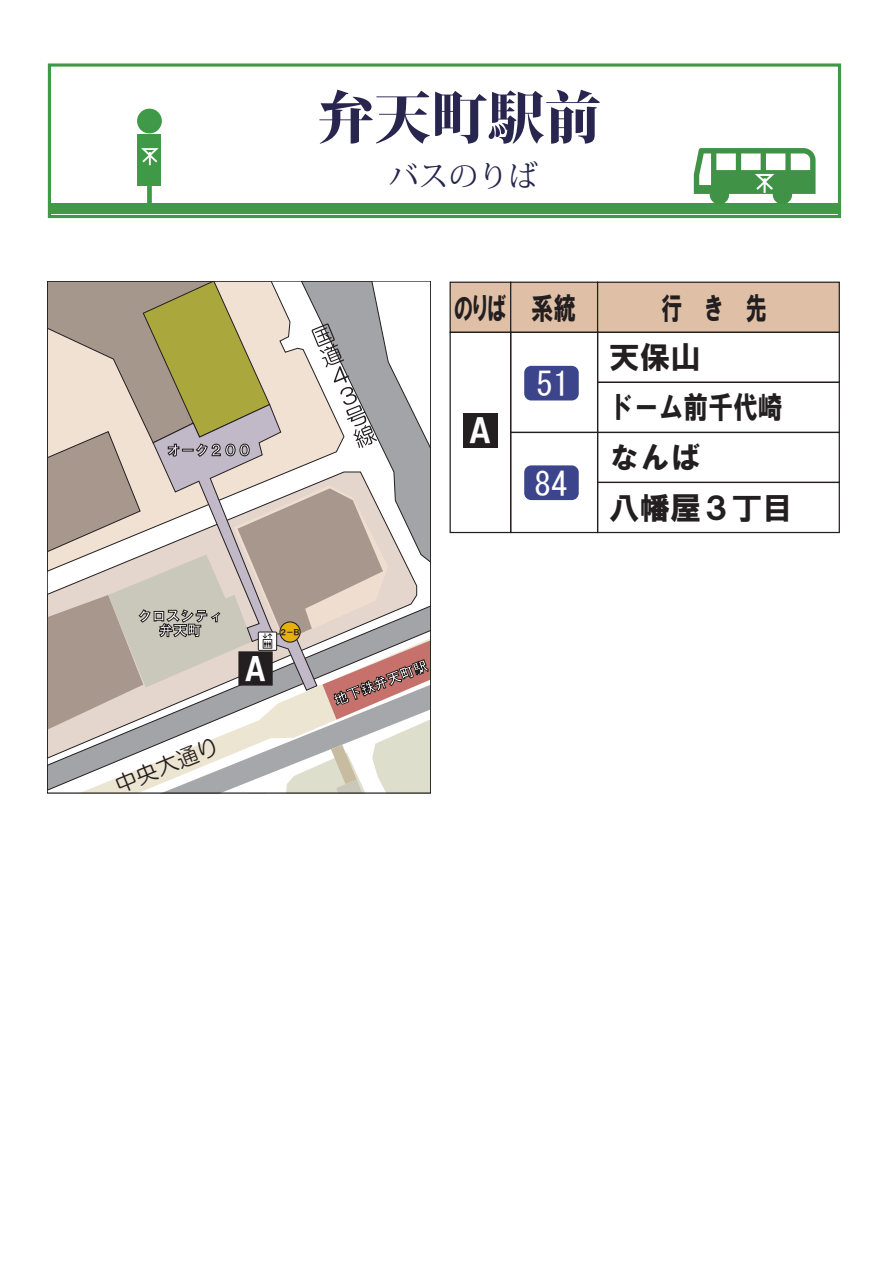
<style>
.page{position:relative;width:893px;height:1263px;background:#fff}
.page>*{position:absolute;margin:0;border:0;box-sizing:border-box;transform-origin:0 0}
.t1{font:800 56.7px "Koz Min Pro";color:#28254f}
.t2{font:33px "MS Gothic";color:#fff}
.t3{font:32.25px "HGP Soei Kakugothic UB";color:#fff;scale:.87 1}
.t4{font:31.2px "HGP Soei Kakugothic UB";color:#fff;scale:.87 1}
.t5{font:30.6px/50.1px "HG Soei Kakugothic UB";color:#231f20;scale:.81 1}
.t6{font:30.6px "HG Soei Kakugothic UB";color:#231f20}
.t7{font:30.6px "HGP Soei Kakugothic UB";color:#231f20;scale:.66 1}
.t8{font:30.6px "HG Soei Kakugothic UB";color:#231f20;scale:.69 1}
.t9{font:30px "Koz Min Pro";color:#25254d}
.t10{font:21.9px "HG Maru Gothic MPRO";color:#231f20}
.t11{font:14.25px/14.2px "HG Soei Kakugothic UB";color:#fff;text-align:center}
.t12{font:7.8px "HGP Soei Kakugothic UB";color:#231f20}
</style>
<div class="page">
<div style="left:48px;top:63px;width:793px;height:155px;border:3px solid #409946"></div>
<div style="left:49px;top:203px;width:790px;height:11px;background:#409946"></div>
<svg style="left:694px;top:148px;width:121px;height:55px"></svg>
<div style="left:138px;top:135px;width:23px;height:51px;background:#409946"></div>
<div style="left:147px;top:186px;width:5px;height:25px;background:#409946"></div>
<div style="left:138px;top:109px;width:23px;height:24px;background:#409946;border-radius:50%"></div>
<div style="left:137px;top:109px;width:25px;height:24px;border:2px solid #409946;border-radius:50%"></div>
<svg style="left:141px;top:148px;width:18px;height:17px"></svg>
<svg style="left:47px;top:281px;width:384px;height:512px;background:#bbb1a6"></svg>
<div style="left:280px;top:622px;width:20px;height:20px;background:#e6b00d;border-radius:50%"></div>
<div style="left:279px;top:621px;width:22px;height:22px;border:1px solid #231f20;border-radius:50%"></div>
<div style="left:239px;top:652px;width:33px;height:33px;background:#231f20"></div>
<div style="left:450px;top:282px;width:61px;height:51px;background:#dfc0a7;border:1px solid #231f20"></div>
<div style="left:510px;top:282px;width:88px;height:51px;background:#dfc0a7;border:1px solid #231f20"></div>
<div style="left:597px;top:282px;width:243px;height:51px;background:#dfc0a7;border:1px solid #231f20"></div>
<svg style="left:449px;top:331px;width:150px;height:203px"></svg>
<div style="left:597px;top:482px;width:243px;height:51px;border:1px solid #231f20"></div>
<div style="left:597px;top:332px;width:243px;height:51px;border:1px solid #231f20"></div>
<div style="left:597px;top:382px;width:243px;height:51px;border:1px solid #231f20"></div>
<div style="left:463px;top:413px;width:34px;height:34px;background:#231f20"></div>
<h1 class="t1" style="left:318px;top:75px;width:285px">弁天町駅前</h1>
<h3 class="t9" style="left:389px;top:155px;width:151px">バスのりば</h3>
<p class="t11" style="left:167px;top:443px;width:87px">オーク２００</p>
<h3 class="t7" style="left:454px;top:292px;width:186px">のりば 系統</h3>
<h3 class="t8" style="left:661px;top:292px;width:155px">行き先</h3>
<h3 class="t3" style="left:469px;top:414px;width:26px">Ａ</h3>
<h2 class="t2" style="left:537px;top:367px;width:34px">51</h2>
<h2 class="t2" style="left:534px;top:467px;width:34px">84</h2>
<h3 class="t6" style="left:609px;top:342px;width:93px">天保山</h3>
<h3 class="t5" style="left:609px;top:382px;width:216px">ドーム前千代崎なんば</h3>
<h3 class="t6" style="left:609px;top:493px;width:185px">八幡屋３丁目</h3>
<p class="t11" style="left:138px;top:609px;width:87px">クロスシティ弁天町</p>
<h3 class="t10" style="left:112px;top:775px;width:111px;rotate:-22deg">中央大通り</h3>
<h3 class="t4" style="left:245px;top:653px;width:25px">Ａ</h3>
<p class="t12" style="left:280px;top:628px;width:21px">２－Ｂ</p>
<p class="t11" style="left:332px;top:694px;width:101px;rotate:-21deg">地下鉄弁天町駅</p>
</div>
